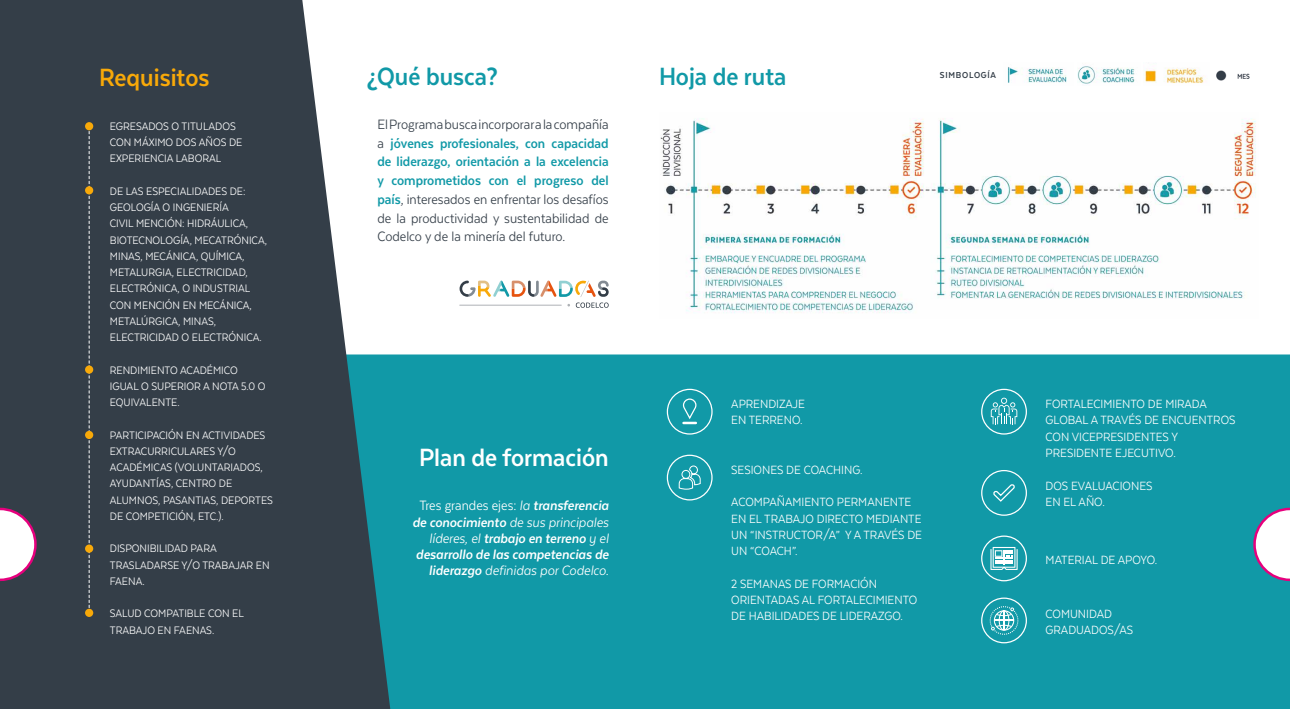
<style>
.page{position:relative;width:1290px;height:709px;background:#fff}
.page>*{position:absolute;margin:0;border:0;box-sizing:border-box;transform-origin:0 0}
.t1{font:700 28.75px "Texta Narrow";color:#1199a7}
.t2{font:700 28.75px "Texta Narrow";color:#fff}
.t3{font:700 28.75px "Texta Narrow";color:#f8a909}
.t4{font:15.62px/18.8px "Texta Narrow";color:#343e48;text-align:justify}
.t5{font:italic 700 15.62px/16.2px "Texta Narrow";color:#fff;text-align:right}
.t6{font:13.75px/16.2px "Texta Narrow";color:#fff}
.t7{font:12.5px/16.2px "Texta Narrow";color:#fff}
.t8{font:700 10px "Texta Narrow";letter-spacing:.075em;color:#343e48}
.s1{font-weight:700;color:#1199a7}
.s2{font-weight:400;font-style:normal}
.s3{font-weight:400}
</style>
<div class="page">
<img style="left:660px;top:118px;width:596px;height:195px">
<div style="left:390px;top:354px;width:900px;height:355px;background:#1199a7"></div>
<img style="left:1007px;top:67px;width:60px;height:16px">
<img style="left:1077px;top:66px;width:58px;height:18px">
<img style="left:1145px;top:68px;width:61px;height:15px">
<img style="left:1216px;top:70px;width:34px;height:11px">
<svg style="left:459px;top:280px;width:150px;height:28px"></svg>
<svg style="left:0;top:0;width:390px;height:709px;background:#44515a"></svg>
<div style="left:667px;top:455px;width:45px;height:45px;background:#1199a7;border-radius:50%"></div>
<div style="left:667px;top:454px;width:45px;height:46px;border:1px solid #fff;border-radius:50%"></div>
<div style="left:667px;top:389px;width:45px;height:45px;background:#1199a7;border-radius:50%"></div>
<div style="left:667px;top:389px;width:45px;height:45px;border:1px solid #fff;border-radius:50%"></div>
<div style="left:982px;top:389px;width:44px;height:45px;background:#1199a7;border-radius:50%"></div>
<div style="left:981px;top:389px;width:46px;height:45px;border:1px solid #fff;border-radius:50%"></div>
<div style="left:982px;top:470px;width:44px;height:45px;background:#1199a7;border-radius:50%"></div>
<div style="left:981px;top:470px;width:46px;height:46px;border:1px solid #fff;border-radius:50%"></div>
<div style="left:982px;top:536px;width:44px;height:44px;background:#1199a7;border-radius:50%"></div>
<div style="left:981px;top:535px;width:46px;height:46px;border:1px solid #fff;border-radius:50%"></div>
<div style="left:982px;top:598px;width:44px;height:44px;background:#1199a7;border-radius:50%"></div>
<div style="left:981px;top:597px;width:46px;height:46px;border:1px solid #fff;border-radius:50%"></div>
<svg style="left:682px;top:398px;width:15px;height:26px"></svg>
<svg style="left:993px;top:484px;width:22px;height:18px"></svg>
<svg style="left:1253px;top:507px;width:37px;height:74px"></svg>
<svg style="left:0;top:507px;width:37px;height:74px"></svg>
<svg style="left:990px;top:606px;width:28px;height:28px"></svg>
<svg style="left:991px;top:398px;width:26px;height:26px"></svg>
<svg style="left:990px;top:547px;width:27px;height:23px"></svg>
<svg style="left:678px;top:465px;width:23px;height:25px"></svg>
<svg style="left:89px;top:130px;width:1px;height:478px"></svg>
<div style="left:85px;top:122px;width:8px;height:8px;background:#f8a909;border-radius:50%"></div>
<div style="left:85px;top:186px;width:8px;height:8px;background:#f8a909;border-radius:50%"></div>
<div style="left:85px;top:365px;width:8px;height:9px;background:#f8a909;border-radius:50%"></div>
<div style="left:85px;top:431px;width:8px;height:8px;background:#f8a909;border-radius:50%"></div>
<div style="left:85px;top:544px;width:8px;height:8px;background:#f8a909;border-radius:50%"></div>
<div style="left:85px;top:608px;width:8px;height:9px;background:#f8a909;border-radius:50%"></div>
<h1 class="t3" style="left:99px;top:63px;width:112px">Requisitos</h1>
<p class="t7" style="left:110px;top:118px;width:134px">EGRESADOS O TITULADOS<br>CON MÁXIMO DOS AÑOS DE<br>EXPERIENCIA LABORAL</p>
<p class="t7" style="left:110px;top:183px;width:159px">DE LAS ESPECIALIDADES DE:<br>GEOLOGÍA O INGENIERÍA<br>CIVIL MENCIÓN: HIDRÁULICA,<br>BIOTECNOLOGÍA, MECATRÓNICA,<br>MINAS, MECÁNICA, QUÍMICA,<br>METALURGIA, ELECTRICIDAD,<br>ELECTRÓNICA, O INDUSTRIAL<br>CON MENCIÓN EN MECÁNICA,<br>METALÚRGICA, MINAS,<br>ELECTRICIDAD O ELECTRÓNICA.</p>
<p class="t7" style="left:110px;top:361px;width:157px">RENDIMIENTO ACADÉMICO<br>IGUAL O SUPERIOR A NOTA 5.0 O<br>EQUIVALENTE.</p>
<p class="t7" style="left:110px;top:426px;width:165px">PARTICIPACIÓN EN ACTIVIDADES<br>EXTRACURRICULARES Y/O<br>ACADÉMICAS (VOLUNTARIADOS,<br>AYUDANTÍAS, CENTRO DE<br>ALUMNOS, PASANTIAS, DEPORTES<br>DE COMPETICIÓN, ETC.).</p>
<p class="t7" style="left:110px;top:540px;width:161px">DISPONIBILIDAD PARA<br>TRASLADARSE Y/O TRABAJAR EN<br>FAENA.</p>
<p class="t7" style="left:110px;top:605px;width:135px">SALUD COMPATIBLE CON EL<br>TRABAJO EN FAENAS.</p>
<h1 class="t1" style="left:367px;top:62px;width:133px">¿Qué busca?</h1>
<p class="t4" style="left:377px;top:115px;width:233px">El Programa busca incorporar a la compañía a <span class="s1">jóvenes profesionales, con capacidad de liderazgo, orientación a la excelencia y comprometidos con el progreso del país</span>, interesados en enfrentar los desafíos de la productividad y sustentabilidad de Codelco y de la minería del futuro.</p>
<h1 class="t1" style="left:659px;top:62px;width:129px">Hoja de ruta</h1>
<p class="t8" style="left:940px;top:69px;width:58px">SIMBOLOGÍA</p>
<h1 class="t2" style="left:419px;top:443px;width:191px">Plan de formación</h1>
<p class="t5" style="left:412px;top:497px;width:198px"><span class="s2">Tres grandes ejes:</span> <span class="s3">la</span> transferencia de conocimiento <span class="s3">de sus principales líderes, el</span> trabajo en terreno <span class="s3">y el </span>desarrollo de las competencias de liderazgo <span class="s3">definidas por Codelco.</span></p>
<p class="t6" style="left:731px;top:395px;width:75px">APRENDIZAJE<br>EN TERRENO.</p>
<p class="t6" style="left:731px;top:461px;width:133px">SESIONES DE COACHING.</p>
<p class="t6" style="left:731px;top:494px;width:192px">ACOMPAÑAMIENTO PERMANENTE<br>EN EL TRABAJO DIRECTO MEDIANTE<br>UN “INSTRUCTOR/A” Y A TRAVÉS DE<br>UN “COACH”.</p>
<p class="t6" style="left:731px;top:575px;width:187px">2 SEMANAS DE FORMACIÓN<br>ORIENTADAS AL FORTALECIMIENTO<br>DE HABILIDADES DE LIDERAZGO.</p>
<p class="t6" style="left:1045px;top:395px;width:191px">FORTALECIMIENTO DE MIRADA<br>GLOBAL A TRAVÉS DE ENCUENTROS<br>CON VICEPRESIDENTES Y<br>PRESIDENTE EJECUTIVO.</p>
<p class="t6" style="left:1045px;top:477px;width:108px">DOS EVALUACIONES<br>EN EL AÑO.</p>
<p class="t6" style="left:1045px;top:551px;width:113px">MATERIAL DE APOYO.</p>
<p class="t6" style="left:1045px;top:605px;width:89px">COMUNIDAD<br>GRADUADOS/AS</p>
</div>
